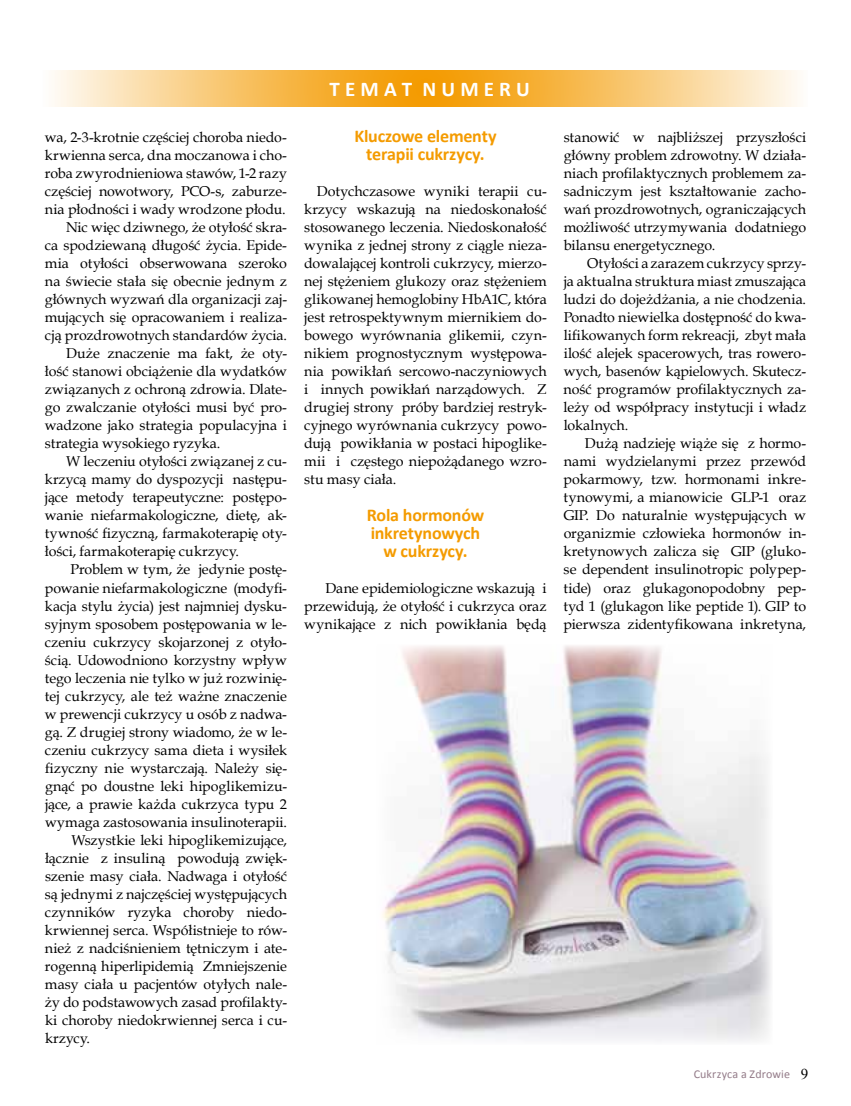
<style>
.page{position:relative;width:851px;height:1106px;background:#fff}
.page>*{position:absolute;margin:0;border:0;box-sizing:border-box;transform-origin:0 0}
.t1{font:700 21px "Calibri";color:#fff}
.t2{font:700 18px/18px "Calibri";letter-spacing:-.01em;color:#f49b00;text-align:center}
.t3{font:14.25px/18px "Book Antiqua";letter-spacing:-.005em;color:#000;text-align:justify}
.t4{font:12px "Calibri";letter-spacing:.01em;color:#947c89}
.s1{font-family:"Times New Roman";font-size:15px;color:#000}
</style>
<div class="page">
<svg style="left:54px;top:70px;width:744px;height:36px;background:#f9d18c"></svg>
<svg style="left:326px;top:70px;width:206px;height:37px;background:#f4a215"></svg>
<img style="left:382px;top:645px;width:389px;height:396px">
<p class="t3" style="left:45px;top:128px;width:243px">wa, 2-3-krotnie częściej choroba niedo-</p>
<p class="t3" style="left:45px;top:146px;width:243px">krwienna serca, dna moczanowa i cho-</p>
<p class="t3" style="left:45px;top:164px;width:243px">roba zwyrodnieniowa stawów, 1-2 razy</p>
<p class="t3" style="left:45px;top:182px;width:243px">częściej nowotwory, PCO-s, zaburze-</p>
<p class="t3" style="left:45px;top:200px;width:242px">nia płodności i wady wrodzone płodu.</p>
<p class="t3" style="left:66px;top:218px;width:222px">Nic więc dziwnego, że otyłość skra-</p>
<p class="t3" style="left:45px;top:236px;width:243px">ca spodziewaną długość życia. Epide-</p>
<p class="t3" style="left:45px;top:254px;width:243px">mia otyłości obserwowana szeroko</p>
<p class="t3" style="left:45px;top:272px;width:243px">na świecie stała się obecnie jednym z</p>
<p class="t3" style="left:45px;top:290px;width:243px">głównych wyzwań dla organizacji zaj-</p>
<p class="t3" style="left:45px;top:308px;width:243px">mujących się opracowaniem i realiza-</p>
<p class="t3" style="left:45px;top:326px;width:243px">cją prozdrowotnych standardów życia.</p>
<p class="t3" style="left:66px;top:344px;width:222px">Duże znaczenie ma fakt, że oty-</p>
<p class="t3" style="left:45px;top:362px;width:243px">łość stanowi obciążenie dla wydatków</p>
<p class="t3" style="left:45px;top:380px;width:243px">związanych z ochroną zdrowia. Dlate-</p>
<p class="t3" style="left:45px;top:398px;width:243px">go zwalczanie otyłości musi być pro-</p>
<p class="t3" style="left:45px;top:416px;width:243px">wadzone jako strategia populacyjna i</p>
<p class="t3" style="left:45px;top:434px;width:177px">strategia wysokiego ryzyka.</p>
<p class="t3" style="left:66px;top:452px;width:222px">W leczeniu otyłości związanej z cu-</p>
<p class="t3" style="left:45px;top:470px;width:243px">krzycą mamy do dyspozycji następu-</p>
<p class="t3" style="left:45px;top:488px;width:243px">jące metody terapeutyczne: postępo-</p>
<p class="t3" style="left:45px;top:506px;width:243px">wanie niefarmakologiczne, dietę, ak-</p>
<p class="t3" style="left:45px;top:524px;width:243px">tywność fizyczną, farmakoterapię oty-</p>
<p class="t3" style="left:45px;top:542px;width:196px">łości, farmakoterapię cukrzycy.</p>
<p class="t3" style="left:70px;top:560px;width:218px">Problem w tym, że jedynie postę-</p>
<p class="t3" style="left:45px;top:578px;width:243px">powanie niefarmakologiczne (modyfi-</p>
<p class="t3" style="left:45px;top:596px;width:243px">kacja stylu życia) jest najmniej dysku-</p>
<p class="t3" style="left:45px;top:614px;width:243px">syjnym sposobem postępowania w le-</p>
<p class="t3" style="left:45px;top:632px;width:243px">czeniu cukrzycy skojarzonej z otyło-</p>
<p class="t3" style="left:45px;top:650px;width:243px">ścią. Udowodniono korzystny wpływ</p>
<p class="t3" style="left:45px;top:668px;width:243px">tego leczenia nie tylko w już rozwinię-</p>
<p class="t3" style="left:45px;top:686px;width:243px">tej cukrzycy, ale też ważne znaczenie</p>
<p class="t3" style="left:45px;top:704px;width:243px">w prewencji cukrzycy u osób z nadwa-</p>
<p class="t3" style="left:45px;top:722px;width:243px">gą. Z drugiej strony wiadomo, że w le-</p>
<p class="t3" style="left:45px;top:740px;width:243px">czeniu cukrzycy sama dieta i wysiłek</p>
<p class="t3" style="left:45px;top:758px;width:243px">fizyczny nie wystarczają. Należy się-</p>
<p class="t3" style="left:45px;top:776px;width:243px">gnąć po doustne leki hipoglikemizu-</p>
<p class="t3" style="left:45px;top:794px;width:243px">jące, a prawie każda cukrzyca typu 2</p>
<p class="t3" style="left:45px;top:812px;width:243px">wymaga zastosowania insulinoterapii.</p>
<p class="t3" style="left:71px;top:830px;width:217px">Wszystkie leki hipoglikemizujące,</p>
<p class="t3" style="left:45px;top:848px;width:243px">łącznie z insuliną powodują zwięk-</p>
<p class="t3" style="left:45px;top:866px;width:243px">szenie masy ciała. Nadwaga i otyłość</p>
<p class="t3" style="left:45px;top:884px;width:243px">są jednymi z najczęściej występujących</p>
<p class="t3" style="left:45px;top:902px;width:243px">czynników ryzyka choroby niedo-</p>
<p class="t3" style="left:45px;top:920px;width:243px">krwiennej serca. Współistnieje to rów-</p>
<p class="t3" style="left:45px;top:938px;width:243px">nież z nadciśnieniem tętniczym i ate-</p>
<p class="t3" style="left:45px;top:956px;width:243px">rogenną hiperlipidemią Zmniejszenie</p>
<p class="t3" style="left:45px;top:974px;width:243px">masy ciała u pacjentów otyłych nale-</p>
<p class="t3" style="left:45px;top:992px;width:243px">ży do podstawowych zasad profilakty-</p>
<p class="t3" style="left:45px;top:1010px;width:243px">ki choroby niedokrwiennej serca i cu-</p>
<p class="t3" style="left:45px;top:1028px;width:47px">krzycy.</p>
<h1 class="t1" style="left:329px;top:76px;width:202px">T E M A T N U M E R U</h1>
<p class="t2" style="left:354px;top:126px;width:144px">Kluczowe elementy terapii cukrzycy.</p>
<p class="t3" style="left:304px;top:182px;width:244px;text-indent:13px">Dotychczasowe wyniki terapii cu&shy;krzycy wskazują na niedoskonałość stosowanego leczenia. Niedoskonałość wynika z jednej strony z ciągle nieza&shy;dowalającej kontroli cukrzycy, mierzo&shy;nej stężeniem glukozy oraz stężeniem glikowanej hemoglobiny HbA1C, która jest retrospektywnym miernikiem do&shy;bowego wyrównania glikemii, czyn&shy;nikiem prognostycznym występowa&shy;nia powikłań sercowo-naczyniowych i innych powikłań narządowych. Z drugiej strony próby bardziej restryk&shy;cyjnego wyrównania cukrzycy powo&shy;dują powikłania w postaci hipoglike&shy;mii i częstego niepożądanego wzro&shy;stu masy ciała.</p>
<p class="t2" style="left:367px;top:504px;width:119px">Rola hormonów inkretynowych w cukrzycy.</p>
<p class="t3" style="left:304px;top:578px;width:244px;text-indent:21px">Dane epidemiologiczne wskazują i przewidują, że otyłość i cukrzyca oraz wynikające z nich powikłania będą</p>
<p class="t3" style="left:563px;top:128px;width:244px">stanowić w najbliższej przyszłości główny problem zdrowotny. W działa&shy;niach profilaktycznych problemem za&shy;sadniczym jest kształtowanie zacho&shy;wań prozdrowotnych, ograniczających możliwość utrzymywania dodatniego bilansu energetycznego.</p>
<p class="t3" style="left:563px;top:254px;width:244px;text-indent:24px">Otyłości a zarazem cukrzycy sprzy&shy;ja aktualna struktura miast zmuszająca ludzi do dojeżdżania, a nie chodzenia.<br>Ponadto niewielka dostępność do kwa&shy;lifikowanych form rekreacji, zbyt mała ilość alejek spacerowych, tras rowero&shy;wych, basenów kąpielowych. Skutecz&shy;ność programów profilaktycznych za&shy;leży od współpracy instytucji i władz lokalnych.</p>
<p class="t3" style="left:563px;top:434px;width:244px;text-indent:21px">Dużą nadzieję wiąże się z hormo&shy;nami wydzielanymi przez przewód pokarmowy, tzw. hormonami inkre&shy;tynowymi, a mianowicie GLP-1 oraz GIP. Do naturalnie występujących w organizmie człowieka hormonów in&shy;kretynowych zalicza się GIP (gluko&shy;se dependent insulinotropic polypep&shy;tide) oraz glukagonopodobny pep&shy;tyd 1 (glukagon like peptide 1). GIP to pierwsza zidentyfikowana inkretyna,</p>
<p class="t4" style="left:693px;top:1066px;width:116px">Cukrzyca a Zdrowie <span class="s1">9</span></p>
</div>
